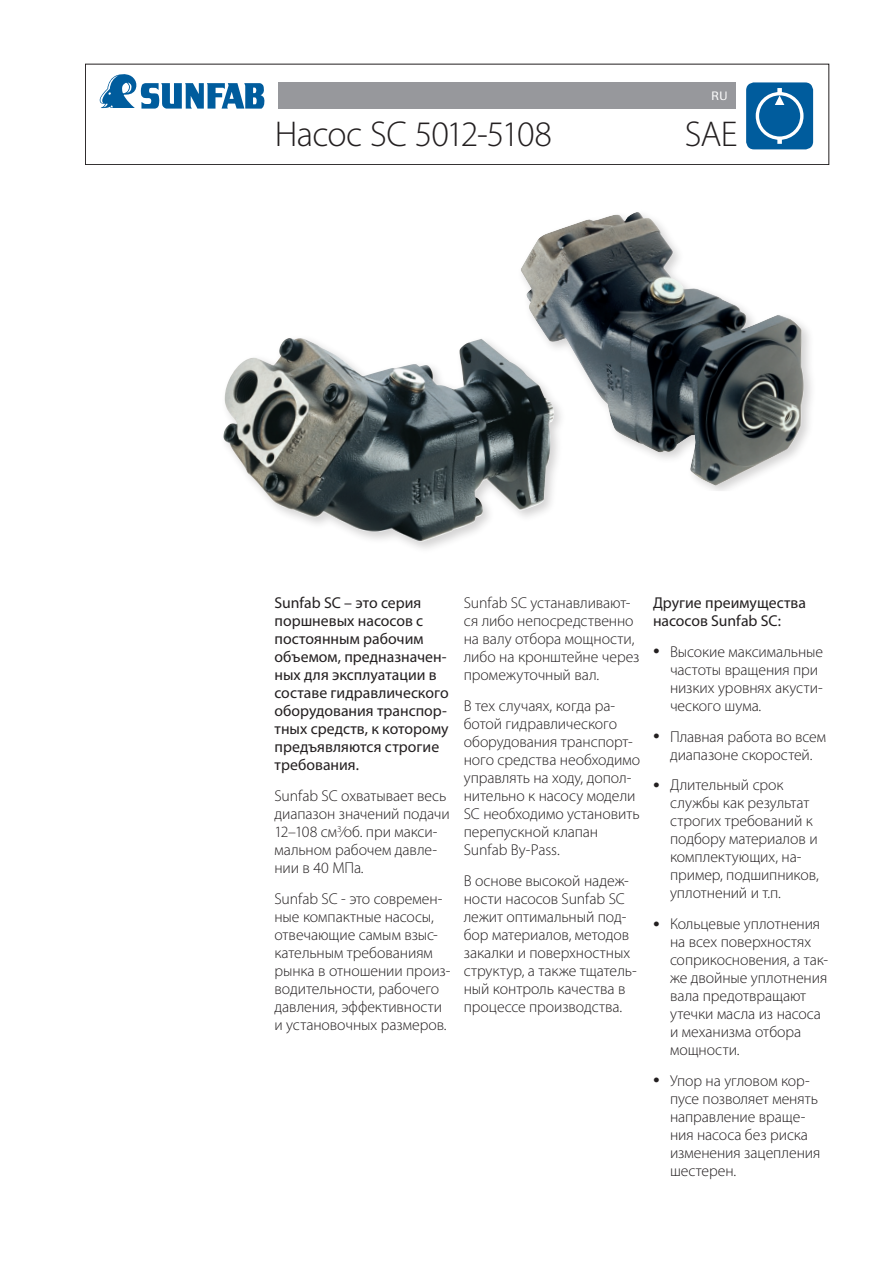
<style>
.page{position:relative;width:893px;height:1263px;background:#fff}
.page>*{position:absolute;margin:0;border:0;box-sizing:border-box;transform-origin:0 0}
.Huvud{font:300 36px "Myriad Pro";letter-spacing:-.025em;color:#231f20}
.Brцdtext{font:300 15.75px/18px "Myriad Pro";letter-spacing:-.005em;color:#231f20}
.Brцdtext-2{font:15.75px/18px "Myriad Pro";color:#231f20}
.Ingress{font:300 15.75px/18px "Myriad Pro";letter-spacing:-.005em;color:#231f20}
.t1{font:12px "Imago";color:#fff}
.s1{font-size:27px}
</style>
<div class="page">
<div style="left:85px;top:64px;width:744px;height:101px;border:1px solid #231f20"></div>
<div style="left:279px;top:82px;width:457px;height:27px;background:#97989c"></div>
<svg style="left:99px;top:74px;width:166px;height:35px"></svg>
<div style="left:746px;top:82px;width:67px;height:67px;background:#005c9d;border-radius:8px"></div>
<div style="left:777px;top:88px;width:5px;height:56px;background:#fff"></div>
<div style="left:757px;top:94px;width:45px;height:44px;background:#005c9d;border-radius:50%"></div>
<div style="left:756px;top:92px;width:47px;height:48px;border:3px solid #fff;border-radius:50%"></div>
<svg style="left:775px;top:95px;width:9px;height:10px"></svg>
<div style="left:516px;top:207px;width:302px;height:286px;background:#231f20;opacity:.2"></div>
<img style="left:520px;top:212px;width:286px;height:274px">
<div style="left:218px;top:333px;width:350px;height:222px;background:#231f20;opacity:.2"></div>
<img style="left:223px;top:337px;width:331px;height:205px">
<p class="t1" style="left:712px;top:88px;width:17px">RU</p>
<p class="Huvud" style="left:275px;top:113px;width:279px">Насос SC 5012-5108</p>
<p class="Huvud" style="left:685px;top:113px;width:54px">SAE</p>
<p class="Brцdtext-2" style="left:274px;top:593px;width:176px">Sunfab SC – это серия поршневых насосов с постоянным рабочим объемом, предназначен&shy;ных для эксплуатации в составе гидравлического оборудования транспор&shy;тных средств, к которому предъявляются строгие требования.</p>
<p class="Brцdtext" style="left:274px;top:786px;width:177px">Sunfab SC охватывает весь диапазон значений подачи<br>12–108 см<sup>3</sup>⁄об. при макси&shy;мальном рабочем давле&shy;нии в 40 МПа.</p>
<p class="Brцdtext" style="left:274px;top:889px;width:178px">Sunfab SC - это современ&shy;ные компактные насосы, отвечающие самым взыс&shy;кательным требованиям рынка в отношении произ&shy;водительности, рабочего давления, эффективности и установочных размеров.</p>
<p class="Brцdtext" style="left:464px;top:594px;width:177px">Sunfab SC устанавливают&shy;ся либо непосредственно на валу отбора мощности, либо на кронштейне через промежуточный вал.</p>
<p class="Brцdtext" style="left:464px;top:696px;width:178px">В тех случаях, когда ра&shy;ботой гидравлического оборудования транспорт&shy;ного средства необходимо управлять на ходу, допол&shy;нительно к насосу модели<br>SC необходимо установить перепускной клапан<br>Sunfab By-Pass.</p>
<p class="Ingress" style="left:464px;top:871px;width:175px">В основе высокой надеж&shy;ности насосов Sunfab SC лежит оптимальный под&shy;бор материалов, методов закалки и поверхностных структур, а также тщатель&shy;ный контроль качества в процессе производства.</p>
<p class="Brцdtext-2" style="left:653px;top:593px;width:155px">Другие преимущества насосов Sunfab SC:</p>
<p class="Brцdtext" style="left:670px;top:642px;width:155px;text-indent:-17px"><span class="s1">•</span> Высокие максимальные частоты вращения при низких уровнях акусти&shy;ческого шума.</p>
<p class="Brцdtext" style="left:653px;top:727px;width:175px;text-align:center"><span class="s1">•</span> Плавная работа во всем диапазоне скоростей.</p>
<p class="Brцdtext" style="left:670px;top:776px;width:150px;text-indent:-17px"><span class="s1">•</span> Длительный срок службы как результат строгих требований к подбору материалов и комплектующих, на&shy;пример, подшипников, уплотнений и т.п.</p>
<p class="Brцdtext" style="left:670px;top:915px;width:160px;text-indent:-17px"><span class="s1">•</span> Кольцевые уплотнения на всех поверхностях соприкосновения, а так&shy;же двойные уплотнения вала предотвращают утечки масла из насоса и механизма отбора мощности.</p>
<p class="Brцdtext" style="left:670px;top:1071px;width:152px;text-indent:-17px"><span class="s1">•</span> Упор на угловом кор&shy;пусе позволяет менять направление враще&shy;ния насоса без риска изменения зацепления шестерен.</p>
</div>
